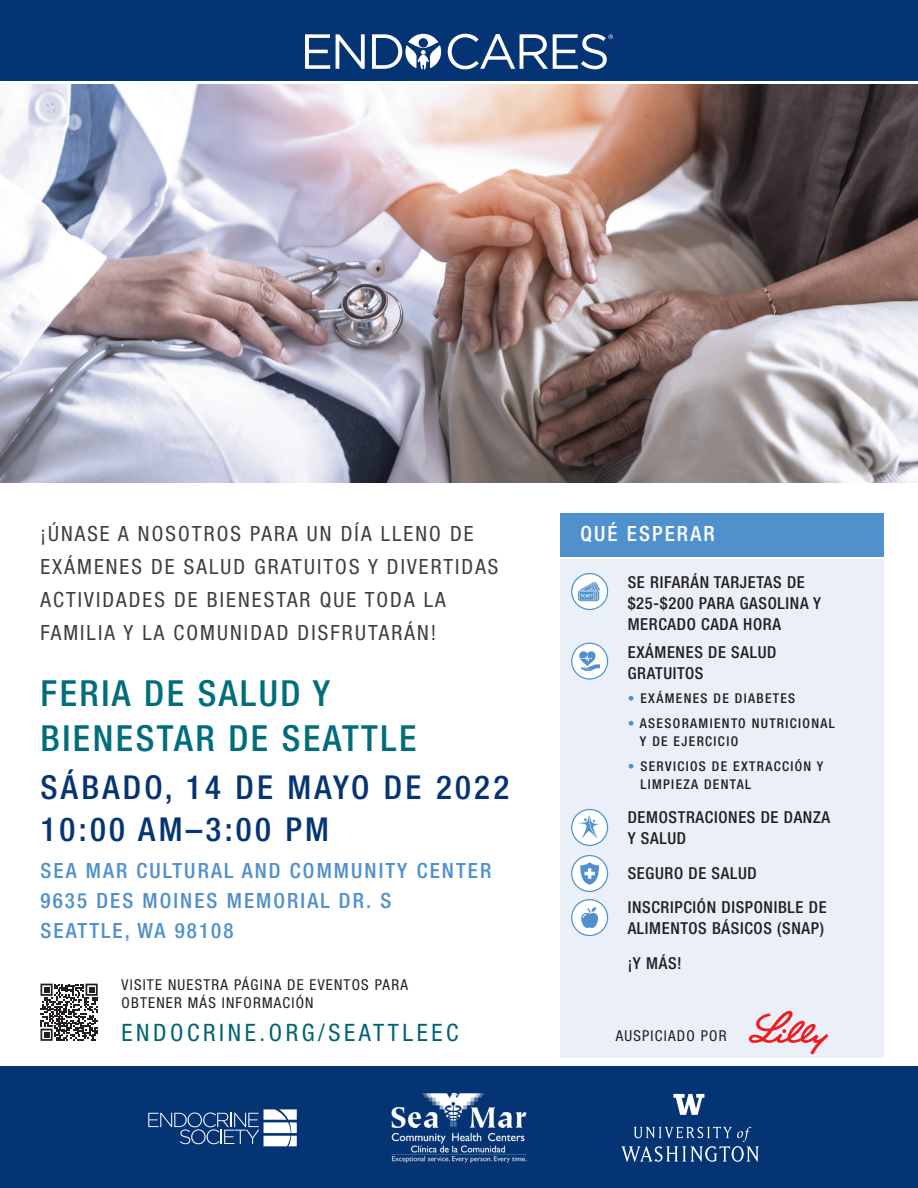
<style>
.page{position:relative;width:918px;height:1188px;background:#fff}
.page>*{position:absolute;margin:0;border:0;box-sizing:border-box;transform-origin:0 0}
.green_header{font:500 condensed 36px/45px "Helvetica Neue LT Std";letter-spacing:.07em;color:#006d7d}
.purple_subhead{font:500 condensed 33px "Helvetica Neue LT Std";letter-spacing:.1em;color:#053474}
.purple_subhead-2{font:condensed 24px "Helvetica Neue LT Std";letter-spacing:.15em;color:#006372}
.green_header-2{font:condensed 21px/33px "Helvetica Neue LT Std";letter-spacing:.1em;color:#3e3e3f}
.purple_subhead-3{font:500 condensed 21px "Helvetica Neue LT Std";letter-spacing:.1em;color:#5090cc}
.purple_subhead-4{font:500 condensed 21px "Helvetica Neue LT Std";letter-spacing:.1em;color:#fff}
.green_header-3{font:500 condensed 16.5px/21px "Helvetica Neue LT Std";letter-spacing:.04em;color:#231f20}
.purple_subhead-5{font:condensed 15px/18px "Helvetica Neue LT Std";letter-spacing:.08em;color:#231f20}
.green_header-4{font:500 condensed 13.5px/18px "Helvetica Neue LT Std";letter-spacing:.1em;color:#231f20}
.s1{color:#5090cc}
</style>
<div class="page">
<div style="left:560px;top:559px;width:324px;height:499px;background:#ebf0f8"></div>
<div style="left:0;top:0;width:918px;height:81px;background:#053474"></div>
<div style="left:560px;top:513px;width:324px;height:43px;background:#5090cc"></div>
<div style="left:0;top:1066px;width:918px;height:122px;background:#053474"></div>
<svg style="left:305px;top:34px;width:25px;height:35px"></svg>
<svg style="left:336px;top:34px;width:29px;height:35px"></svg>
<svg style="left:372px;top:34px;width:69px;height:36px"></svg>
<svg style="left:448px;top:34px;width:165px;height:35px"></svg>
<svg style="left:148px;top:1109px;width:149px;height:37px"></svg>
<svg style="left:621px;top:1127px;width:138px;height:35px"></svg>
<svg style="left:673px;top:1094px;width:31px;height:21px"></svg>
<img style="left:391px;top:1093px;width:136px;height:70px">
<img style="left:0;top:85px;width:918px;height:397px">
<svg style="left:41px;top:984px;width:57px;height:57px"></svg>
<svg style="left:749px;top:1011px;width:80px;height:43px"></svg>
<div style="left:572px;top:643px;width:36px;height:36px;background:#fff;border-radius:50%"></div>
<div style="left:571px;top:643px;width:37px;height:37px;border:1px solid #5090cc;border-radius:50%"></div>
<svg style="left:579px;top:651px;width:21px;height:20px"></svg>
<div style="left:572px;top:574px;width:36px;height:35px;background:#fff;border-radius:50%"></div>
<div style="left:571px;top:573px;width:37px;height:37px;border:1px solid #5090cc;border-radius:50%"></div>
<svg style="left:578px;top:582px;width:22px;height:19px"></svg>
<div style="left:572px;top:810px;width:36px;height:35px;background:#fff;border-radius:50%"></div>
<div style="left:571px;top:809px;width:37px;height:37px;border:1px solid #5090cc;border-radius:50%"></div>
<svg style="left:577px;top:814px;width:23px;height:25px"></svg>
<div style="left:572px;top:856px;width:36px;height:35px;background:#fff;border-radius:50%"></div>
<div style="left:571px;top:855px;width:37px;height:37px;border:1px solid #5090cc;border-radius:50%"></div>
<svg style="left:580px;top:862px;width:19px;height:23px"></svg>
<div style="left:572px;top:900px;width:36px;height:36px;background:#fff;border-radius:50%"></div>
<div style="left:571px;top:899px;width:37px;height:37px;border:1px solid #5090cc;border-radius:50%"></div>
<svg style="left:581px;top:907px;width:17px;height:21px"></svg>
<p class="purple_subhead-4" style="left:580px;top:522px;width:136px">QUÉ ESPERAR</p>
<p class="green_header-3" style="left:628px;top:571px;width:195px">SE RIFARÁN TARJETAS DE $25-$200 PARA GASOLINA Y<br>MERCADO CADA HORA</p>
<p class="green_header-3" style="left:628px;top:641px;width:150px">EXÁMENES DE SALUD<br>GRATUITOS</p>
<p class="green_header-4" style="left:628px;top:689px;width:169px"><span class="s1">•</span> EXÁMENES DE DIABETES</p>
<p class="green_header-4" style="left:640px;top:714px;width:197px;text-indent:-12px"><span class="s1">•</span> ASESORAMIENTO NUTRICIONAL<br>Y DE EJERCICIO</p>
<p class="green_header-4" style="left:640px;top:757px;width:184px;text-indent:-13px"><span class="s1">•</span> SERVICIOS DE EXTRACCIÓN Y<br>LIMPIEZA DENTAL</p>
<p class="green_header-3" style="left:628px;top:807px;width:204px">DEMOSTRACIONES DE DANZA<br>Y SALUD</p>
<p class="green_header-3" style="left:628px;top:862px;width:131px">SEGURO DE SALUD</p>
<p class="green_header-3" style="left:628px;top:897px;width:200px">INSCRIPCIÓN DISPONIBLE DE<br>ALIMENTOS BÁSICOS (SNAP)</p>
<p class="green_header-3" style="left:628px;top:952px;width:56px">¡Y MÁS!</p>
<p class="green_header-2" style="left:40px;top:517px;width:459px">¡ÚNASE A NOSOTROS PARA UN DÍA LLENO DE EXÁMENES DE SALUD GRATUITOS Y DIVERTIDAS ACTIVIDADES DE BIENESTAR QUE TODA LA FAMILIA Y LA COMUNIDAD DISFRUTARÁN!</p>
<p class="green_header" style="left:40px;top:670px;width:377px">FERIA DE SALUD Y<br>BIENESTAR DE SEATTLE</p>
<p class="purple_subhead" style="left:40px;top:768px;width:470px">SÁBADO, 14 DE MAYO DE 2022</p>
<p class="purple_subhead" style="left:40px;top:810px;width:290px">10:00 AM–3:00 PM</p>
<p class="purple_subhead-3" style="left:40px;top:858px;width:452px">SEA MAR CULTURAL AND COMMUNITY CENTER</p>
<p class="purple_subhead-3" style="left:40px;top:888px;width:352px">9635 DES MOINES MEMORIAL DR. S</p>
<p class="purple_subhead-3" style="left:40px;top:918px;width:195px">SEATTLE, WA 98108</p>
<p class="purple_subhead-5" style="left:122px;top:975px;width:288px">VISITE NUESTRA PÁGINA DE EVENTOS PARA<br>OBTENER MÁS INFORMACIÓN</p>
<p class="purple_subhead-2" style="left:122px;top:1019px;width:339px">ENDOCRINE.ORG/SEATTLEEC</p>
<p class="purple_subhead-5" style="left:616px;top:1026px;width:112px">AUSPICIADO POR</p>
</div>
